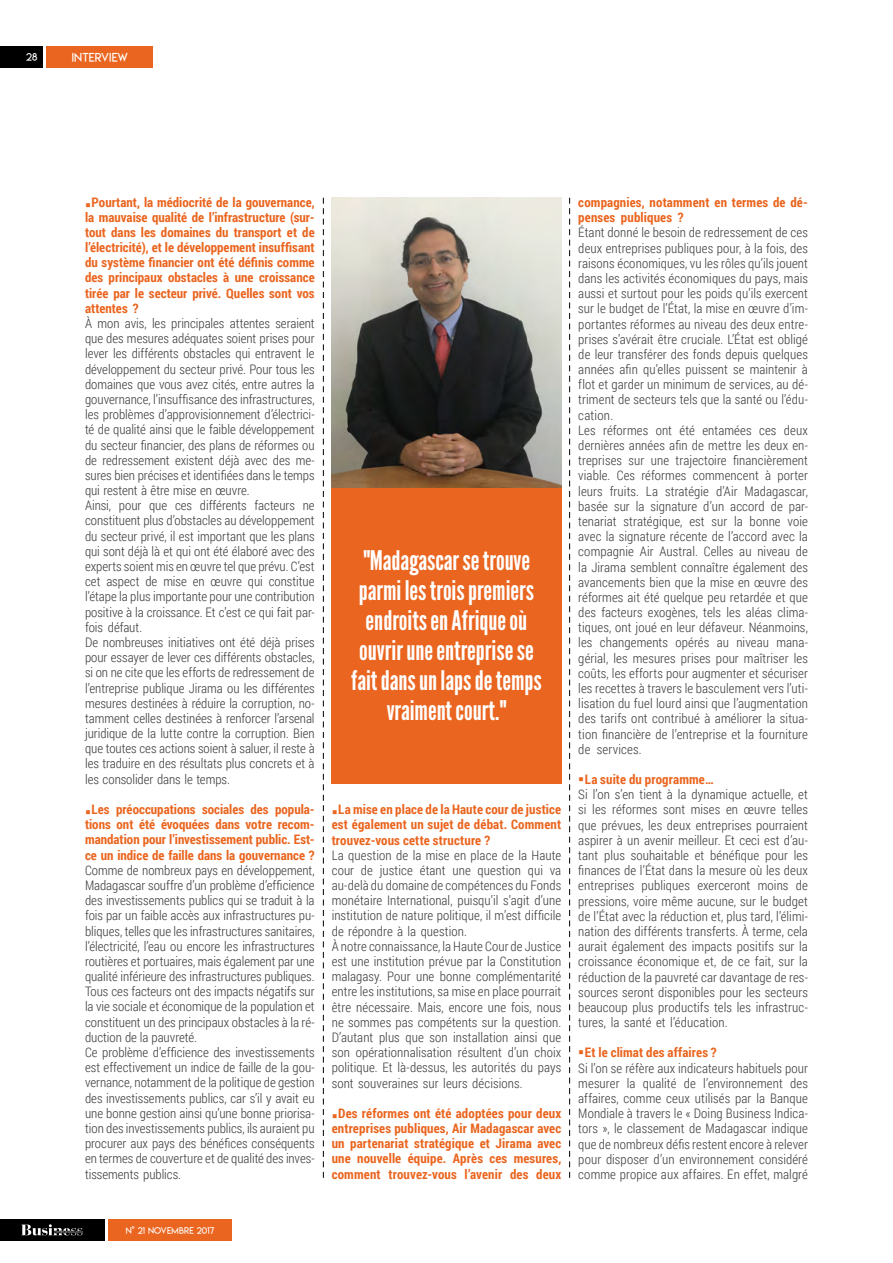
<style>
.page{position:relative;width:893px;height:1263px;background:#fff}
.page>*{position:absolute;margin:0;border:0;box-sizing:border-box;transform-origin:0 0}
.t1{font:27px/30px "League Gothic";color:#fff;text-align:center}
.t2{font:300 13.2px/15.1px "Roboto Condensed";color:#3e3d40}
.t3{font:700 13.2px/15.1px "Roboto Condensed";letter-spacing:.01em;color:#ea651f;text-align:justify}
.t4{font:12px "Lemon Milklight";letter-spacing:.01em;color:#fff}
.t5{font:10.5px "Lemon Milklight";color:#fff}
.t6{font:9px "Lemon Milklight";letter-spacing:.02em;color:#fff}
.s1{color:#ea651f}
.s2{font-weight:700;color:#ea651f}
</style>
<div class="page">
<div style="left:0;top:1219px;width:104px;height:21px;background:#000"></div>
<div style="left:0;top:46px;width:43px;height:22px;background:#000"></div>
<div style="left:47px;top:46px;width:106px;height:22px;background:#ea651f"></div>
<div style="left:108px;top:1219px;width:124px;height:21px;background:#ea651f"></div>
<svg style="left:21px;top:1224px;width:62px;height:11px"></svg>
<div style="left:331px;top:487px;width:231px;height:296px;background:#ea651f"></div>
<img style="left:332px;top:198px;width:229px;height:289px">
<svg style="left:569px;top:198px;width:1px;height:980px"></svg>
<svg style="left:323px;top:198px;width:1px;height:980px"></svg>
<p class="t5" style="left:26px;top:50px;width:13px">28</p>
<p class="t4" style="left:72px;top:50px;width:57px">INTERVIEW</p>
<p class="t3" style="left:85px;top:194px;width:231px">▪Pourtant, la médiocrité de la gouvernance, la mauvaise qualité de l’infrastructure (sur&shy;tout dans les domaines du transport et de l’électricité), et le développement insuffisant du système financier ont été définis comme des principaux obstacles à une croissance tirée par le secteur privé. Quelles sont vos attentes ?</p>
<p class="t2" style="left:85px;top:315px;width:231px">À mon avis, les principales attentes seraient que des mesures adéquates soient prises pour lever les différents obstacles qui entravent le développement du secteur privé. Pour tous les domaines que vous avez cités, entre autres la gouvernance, l’insuffisance des infrastructures, les problèmes d’approvisionnement d’électrici&shy;té de qualité ainsi que le faible développement du secteur financier, des plans de réformes ou de redressement existent déjà avec des me&shy;sures bien précises et identifiées dans le temps qui restent à être mise en œuvre.<br>Ainsi, pour que ces différents facteurs ne constituent plus d’obstacles au développement du secteur privé, il est important que les plans qui sont déjà là et qui ont été élaboré avec des experts soient mis en œuvre tel que prévu. C’est cet aspect de mise en œuvre qui constitue l’étape la plus importante pour une contribution positive à la croissance. Et c’est ce qui fait par&shy;fois défaut.<br>De nombreuses initiatives ont été déjà prises pour essayer de lever ces différents obstacles, si on ne cite que les efforts de redressement de l’entreprise publique Jirama ou les différentes mesures destinées à réduire la corruption, no&shy;tamment celles destinées à renforcer l’arsenal juridique de la lutte contre la corruption. Bien que toutes ces actions soient à saluer, il reste à les traduire en des résultats plus concrets et à les consolider dans le temps.</p>
<p class="t3" style="left:85px;top:801px;width:231px">▪Les préoccupations sociales des popula&shy;tions ont été évoquées dans votre recom&shy;mandation pour l’investissement public. Est&shy;ce un indice de faille dans la gouvernance ?</p>
<p class="t2" style="left:85px;top:862px;width:231px">Comme de nombreux pays en développement, Madagascar souffre d’un problème d’efficience des investissements publics qui se traduit à la fois par un faible accès aux infrastructures pu&shy;bliques, telles que les infrastructures sanitaires, l’électricité, l’eau ou encore les infrastructures routières et portuaires, mais également par une qualité inférieure des infrastructures publiques.<br>Tous ces facteurs ont des impacts négatifs sur la vie sociale et économique de la population et constituent un des principaux obstacles à la ré&shy;duction de la pauvreté.<br>Ce problème d’efficience des investissements est effectivement un indice de faille de la gou&shy;vernance, notamment de la politique de gestion des investissements publics, car s’il y avait eu une bonne gestion ainsi qu’une bonne priorisa&shy;tion des investissements publics, ils auraient pu procurer aux pays des bénéfices conséquents en termes de couverture et de qualité des inves&shy;tissements publics.</p>
<h1 class="t1" style="left:351px;top:546px;width:192px">"Madagascar se trouve parmi les trois premiers endroits en Afrique où ouvrir une entreprise se fait dans un laps de temps vraiment court."</h1>
<p class="t3" style="left:332px;top:801px;width:231px">▪La mise en place de la Haute cour de justice est également un sujet de débat. Comment trouvez-vous cette structure ?</p>
<p class="t2" style="left:332px;top:847px;width:231px">La question de la mise en place de la Haute cour de justice étant une question qui va au-delà du domaine de compétences du Fonds monétaire International, puisqu’il s’agit d’une institution de nature politique, il m’est difficile de répondre à la question.<br>À notre connaissance, la Haute Cour de Justice est une institution prévue par la Constitution malagasy. Pour une bonne complémentarité entre les institutions, sa mise en place pourrait être nécessaire. Mais, encore une fois, nous ne sommes pas compétents sur la question.<br>D’autant plus que son installation ainsi que son opérationnalisation résultent d’un choix politique. Et là-dessus, les autorités du pays sont souveraines sur leurs décisions.</p>
<p class="t3" style="left:332px;top:1105px;width:231px">▪Des réformes ont été adoptées pour deux entreprises publiques, Air Madagascar avec un partenariat stratégique et Jirama avec une nouvelle équipe. Après ces mesures, comment trouvez-vous l’avenir des deux</p>
<p class="t3" style="left:578px;top:194px;width:231px">compagnies, notamment en termes de dé&shy;penses publiques ?</p>
<p class="t2" style="left:578px;top:225px;width:231px">Étant donné le besoin de redressement de ces deux entreprises publiques pour, à la fois, des raisons économiques, vu les rôles qu’ils jouent dans les activités économiques du pays, mais aussi et surtout pour les poids qu’ils exercent sur le budget de l’État, la mise en œuvre d’im&shy;portantes réformes au niveau des deux entre&shy;prises s’avérait être cruciale. L’État est obligé de leur transférer des fonds depuis quelques années afin qu’elles puissent se maintenir à flot et garder un minimum de services, au dé&shy;triment de secteurs tels que la santé ou l’édu&shy;cation.<br>Les réformes ont été entamées ces deux dernières années afin de mettre les deux en&shy;treprises sur une trajectoire financièrement viable. Ces réformes commencent à porter leurs fruits. La stratégie d’Air Madagascar, basée sur la signature d’un accord de par&shy;tenariat stratégique, est sur la bonne voie avec la signature récente de l’accord avec la compagnie Air Austral. Celles au niveau de la Jirama semblent connaître également des avancements bien que la mise en œuvre des réformes ait été quelque peu retardée et que des facteurs exogènes, tels les aléas clima&shy;tiques, ont joué en leur défaveur. Néanmoins, les changements opérés au niveau mana&shy;gérial, les mesures prises pour maîtriser les coûts, les efforts pour augmenter et sécuriser les recettes à travers le basculement vers l’uti&shy;lisation du fuel lourd ainsi que l’augmentation des tarifs ont contribué à améliorer la situa&shy;tion financière de l’entreprise et la fourniture de services.</p>
<p class="t2" style="left:578px;top:771px;width:231px"><span class="s1">▪</span><span class="s2">La suite du programme…<br></span>Si l’on s’en tient à la dynamique actuelle, et si les réformes sont mises en œuvre telles que prévues, les deux entreprises pourraient aspirer à un avenir meilleur. Et ceci est d’au&shy;tant plus souhaitable et bénéfique pour les finances de l’État dans la mesure où les deux entreprises publiques exerceront moins de pressions, voire même aucune, sur le budget de l’État avec la réduction et, plus tard, l’élimi&shy;nation des différents transferts. À terme, cela aurait également des impacts positifs sur la croissance économique et, de ce fait, sur la réduction de la pauvreté car davantage de res&shy;sources seront disponibles pour les secteurs beaucoup plus productifs tels les infrastruc&shy;tures, la santé et l’éducation.</p>
<p class="t2" style="left:578px;top:1045px;width:231px"><span class="s1">▪</span><span class="s2">Et le climat des affaires ?<br></span>Si l’on se réfère aux indicateurs habituels pour mesurer la qualité de l’environnement des affaires, comme ceux utilisés par la Banque Mondiale à travers le « Doing Business Indica&shy;tors », le classement de Madagascar indique que de nombreux défis restent encore à relever pour disposer d’un environnement considéré comme propice aux affaires. En effet, malgré</p>
<p class="t6" style="left:126px;top:1225px;width:90px">N° 21 NOVEMBRE 2017</p>
</div>
